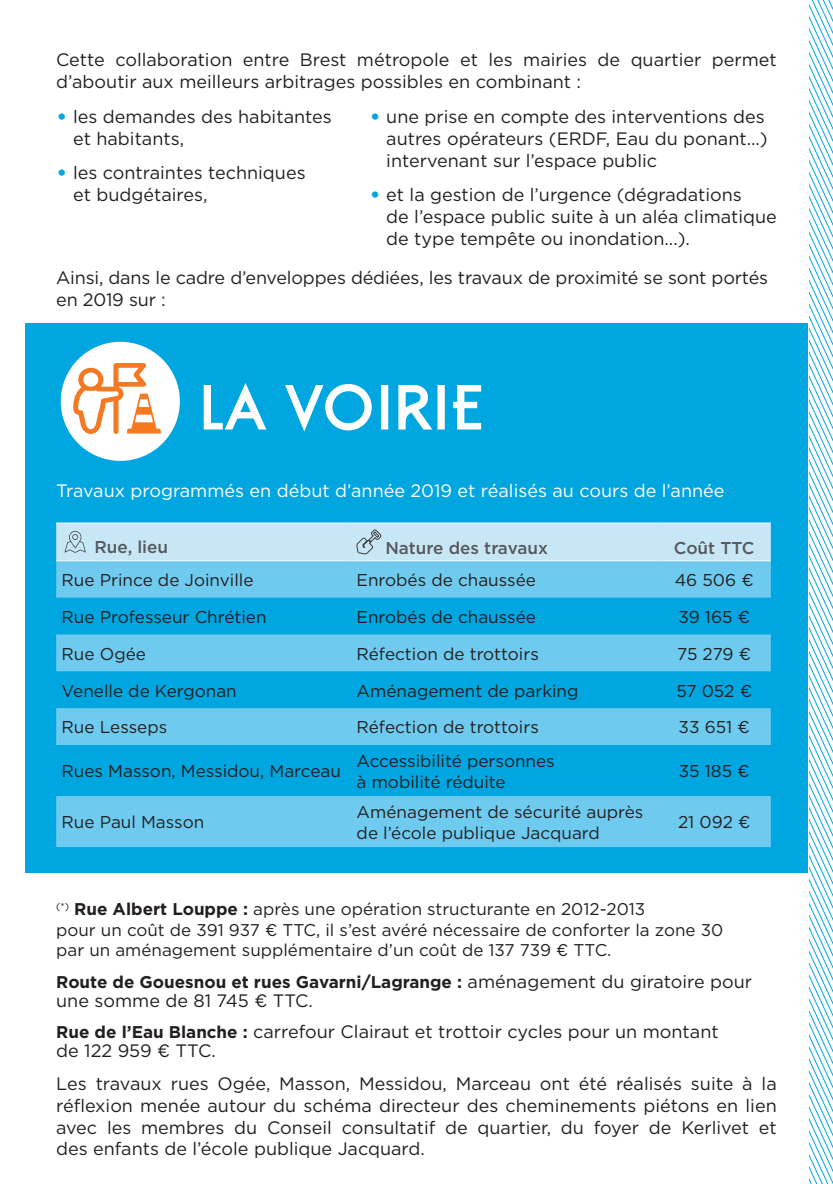
<style>
.page{position:relative;width:833px;height:1184px;background:#fff}
.page>*{position:absolute;margin:0;border:0;box-sizing:border-box;transform-origin:0 0}
.t1{font:700 60px "Belgrad";letter-spacing:-.03em;color:#fff}
.t2{font:18px/22px "Gotham";color:#231f20}
.t3{font:18px "Gotham";color:#fff}
.t4{font:17.2px/20.6px "Gotham";color:#231f20}
.t5{font:500 17.2px "Gotham";color:#57585a}
.t6{font:17px/20.4px "Gotham";color:#231f20}
.t7{font:700 17px "Gotham";color:#231f20}
.s1{font-size:24px;color:#00a6e0}
.s2{font-weight:700}
.s3{font-weight:400;font-size:18px}
.s4{font-weight:700;font-size:17px}
</style>
<div class="page">
<div style="left:25px;top:323px;width:782px;height:549px;background:#00a6e0"></div>
<svg style="left:56px;top:561px;width:714px;height:286px;fill:#6ecaee"></svg>
<svg style="left:56px;top:523px;width:714px;height:38px;background:#c7e6f4"></svg>
<div style="left:61px;top:342px;width:119px;height:119px;background:#fff;border-radius:50%"></div>
<svg style="left:73px;top:363px;width:88px;height:71px"></svg>
<svg style="left:809px;top:0;width:24px;height:1184px"></svg>
<p class="t2" style="left:56px;top:48px;width:722px">Cette collaboration entre Brest métropole et les mairies de quartier permet d’aboutir aux meilleurs arbitrages possibles en combinant :</p>
<p class="t2" style="left:73px;top:105px;width:260px;text-indent:-17px"><span class="s1">•</span> les demandes des habitantes et habitants,</p>
<p class="t2" style="left:73px;top:161px;width:234px;text-indent:-17px"><span class="s1">•</span> les contraintes techniques et budgétaires,</p>
<p class="t2" style="left:386px;top:105px;width:383px;text-indent:-17px"><span class="s1">•</span> une prise en compte des interventions des autres opérateurs (ERDF, Eau du ponant...) intervenant sur l’espace public</p>
<p class="t2" style="left:386px;top:183px;width:392px;text-indent:-17px"><span class="s1">•</span> et la gestion de l’urgence (dégradations<br>de l’espace public suite à un aléa climatique de type tempête ou inondation...).</p>
<p class="t2" style="left:56px;top:267px;width:713px">Ainsi, dans le cadre d’enveloppes dédiées, les travaux de proximité se sont portés en 2019 sur :</p>
<p class="t1" style="left:204px;top:377px;width:289px">LA VOIRIE</p>
<p class="t3" style="left:56px;top:479px;width:669px">Travaux programmés en début d’année 2019 et réalisés au cours de l’année</p>
<p class="t5" style="left:94px;top:535px;width:75px">Rue, lieu</p>
<p class="t5" style="left:385px;top:537px;width:164px">Nature des travaux</p>
<p class="t5" style="left:673px;top:537px;width:82px">Coût TTC</p>
<p class="t4" style="left:62px;top:569px;width:193px">Rue Prince de Joinville</p>
<p class="t4" style="left:356px;top:569px;width:181px">Enrobés de chaussée</p>
<p class="t4" style="left:674px;top:569px;width:80px">46 506 €</p>
<p class="t4" style="left:62px;top:606px;width:206px">Rue Professeur Chrétien</p>
<p class="t4" style="left:356px;top:606px;width:181px">Enrobés de chaussée</p>
<p class="t4" style="left:678px;top:606px;width:73px">39 165 €</p>
<p class="t4" style="left:62px;top:643px;width:86px">Rue Ogée</p>
<p class="t4" style="left:356px;top:643px;width:184px">Réfection de trottoirs</p>
<p class="t4" style="left:677px;top:643px;width:75px">75 279 €</p>
<p class="t4" style="left:62px;top:680px;width:177px">Venelle de Kergonan</p>
<p class="t4" style="left:356px;top:680px;width:223px">Aménagement de parking</p>
<p class="t4" style="left:676px;top:680px;width:77px">57 052 €</p>
<p class="t4" style="left:62px;top:717px;width:107px">Rue Lesseps</p>
<p class="t4" style="left:356px;top:717px;width:184px">Réfection de trottoirs</p>
<p class="t4" style="left:678px;top:717px;width:73px">33 651 €</p>
<p class="t4" style="left:62px;top:761px;width:281px">Rues Masson, Messidou, Marceau</p>
<p class="t4" style="left:356px;top:750px;width:200px">Accessibilité personnes à mobilité réduite</p>
<p class="t4" style="left:678px;top:761px;width:72px">35 185 €</p>
<p class="t4" style="left:62px;top:812px;width:144px">Rue Paul Masson</p>
<p class="t4" style="left:356px;top:801px;width:288px">Aménagement de sécurité auprès de l’école publique Jacquard</p>
<p class="t4" style="left:678px;top:812px;width:74px">21 092 €</p>
<p class="t6" style="left:56px;top:898px;width:668px"><sup>(*)</sup> <span class="s2">Rue Albert Louppe :</span> après une opération structurante en 2012-2013<br>pour un coût de 391 937 € TTC, il s’est avéré nécessaire de conforter la zone 30 par un aménagement supplémentaire d’un coût de 137 739 € TTC.</p>
<p class="t7" style="left:56px;top:970px;width:697px">Route de Gouesnou et rues Gavarni/Lagrange : <span class="s3">aménagement du giratoire pour</span></p>
<p class="t2" style="left:56px;top:989px;width:258px">une somme de 81 745 € TTC.</p>
<p class="t2" style="left:56px;top:1022px;width:664px;line-height:19px"><span class="s4">Rue de l’Eau Blanche :</span> carrefour Clairaut et trottoir cycles pour un montant de 122 959 € TTC.</p>
<p class="t2" style="left:56px;top:1073px;width:722px;text-align:justify">Les travaux rues Ogée, Masson, Messidou, Marceau ont été réalisés suite à la réflexion menée autour du schéma directeur des cheminements piétons en lien avec les membres du Conseil consultatif de quartier, du foyer de Kerlivet et des enfants de l’école publique Jacquard.</p>
</div>
